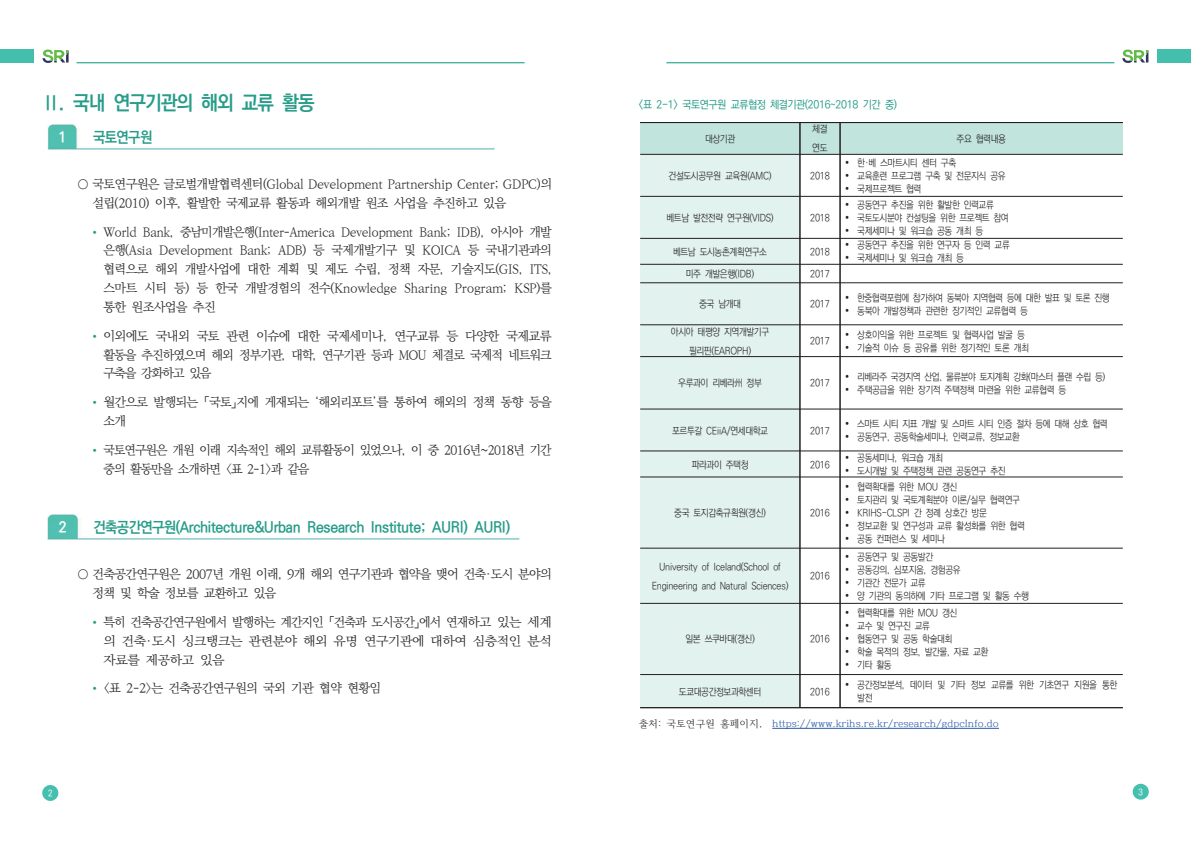
<style>
.page{position:relative;width:1191px;height:842px;background:#fff}
.page>*{position:absolute;margin:0;border:0;box-sizing:border-box;transform-origin:0 0}
.t1{font:700 20.1px "Ko Pub Dotum";letter-spacing:-.05em;color:#269c89;scale:.95 1}
.t2{font:700 15.1px "Ko Pub Dotum";letter-spacing:-.025em;color:#269c89;scale:.94 1}
.t3{font:700 15.1px "Ko Pub Dotum";color:#fff;scale:.94 1}
.t4{font:300 12.5px/18.8px "Ko Pub Batang";letter-spacing:-.05em;color:#231f20}
.t5{font:300 12.5px/18.8px "Ko Pub Batang";letter-spacing:-.07em;color:#231f20}
.t6{font:500 11px "Ko Pub Dotum";letter-spacing:-.05em;color:#269c89;scale:.95 1}
.t7{font:300 10px/13px "Ko Pub Dotum";letter-spacing:-.045em;color:#231f20;scale:.9 1}
.t8{font:10px "HCR Batang";letter-spacing:.005em;color:#2859a8}
.t9{font:500 9px "Ko Pub Dotum";color:#fff;scale:.89 1}
.s1{color:#231f20}
</style>
<div class="page">
<img style="left:47px;top:122px;width:1102px;height:673px">
<svg style="left:42px;top:785px;width:16px;height:16px"></svg>
<img style="left:48px;top:124px;width:446px;height:29px">
<img style="left:48px;top:515px;width:471px;height:28px">
<svg style="left:1132px;top:784px;width:16px;height:16px"></svg>
<div style="left:640px;top:123px;width:160px;height:31px;background:#c1e4dd"></div>
<div style="left:800px;top:123px;width:40px;height:31px;background:#c1e4dd"></div>
<div style="left:840px;top:123px;width:282px;height:31px;background:#c1e4dd"></div>
<div style="left:640px;top:154px;width:160px;height:42px;background:#e1f2ef"></div>
<div style="left:640px;top:196px;width:160px;height:42px;background:#e1f2ef"></div>
<div style="left:640px;top:238px;width:160px;height:26px;background:#e1f2ef"></div>
<div style="left:640px;top:264px;width:160px;height:19px;background:#e1f2ef"></div>
<div style="left:640px;top:283px;width:160px;height:42px;background:#e1f2ef"></div>
<div style="left:640px;top:325px;width:160px;height:32px;background:#e1f2ef"></div>
<div style="left:640px;top:357px;width:160px;height:52px;background:#e1f2ef"></div>
<div style="left:640px;top:409px;width:160px;height:42px;background:#e1f2ef"></div>
<div style="left:640px;top:451px;width:160px;height:26px;background:#e1f2ef"></div>
<div style="left:640px;top:477px;width:160px;height:71px;background:#e1f2ef"></div>
<div style="left:640px;top:548px;width:160px;height:55px;background:#e1f2ef"></div>
<div style="left:640px;top:603px;width:160px;height:71px;background:#e1f2ef"></div>
<div style="left:640px;top:674px;width:160px;height:34px;background:#e1f2ef"></div>
<hr style="left:640px;top:154px;width:482px;height:1px;background:#231f20">
<hr style="left:640px;top:196px;width:482px;height:1px;background:#231f20">
<hr style="left:640px;top:238px;width:482px;height:1px;background:#231f20">
<hr style="left:640px;top:264px;width:482px;height:1px;background:#231f20">
<hr style="left:640px;top:283px;width:482px;height:1px;background:#231f20">
<hr style="left:640px;top:325px;width:482px;height:1px;background:#231f20">
<hr style="left:640px;top:356px;width:482px;height:1px;background:#231f20">
<hr style="left:640px;top:409px;width:482px;height:1px;background:#231f20">
<hr style="left:640px;top:451px;width:482px;height:1px;background:#231f20">
<hr style="left:640px;top:477px;width:482px;height:1px;background:#231f20">
<hr style="left:640px;top:548px;width:482px;height:1px;background:#231f20">
<hr style="left:640px;top:603px;width:482px;height:1px;background:#231f20">
<hr style="left:640px;top:674px;width:482px;height:1px;background:#231f20">
<hr style="left:840px;top:123px;width:1px;height:585px;background:#231f20">
<hr style="left:799px;top:123px;width:1px;height:585px;background:#231f20">
<hr style="left:640px;top:707px;width:482px;height:1px;background:#231f20">
<hr style="left:640px;top:122px;width:482px;height:1px;background:#231f20">
<hr style="left:772px;top:728px;width:227px;height:1px;background:#2859a8">
<hr style="left:666px;top:63px;width:448px;height:1px;background:#009783">
<svg style="left:1122px;top:50px;width:26px;height:13px"></svg>
<div style="left:1157px;top:50px;width:34px;height:13px;background:#45bfad"></div>
<hr style="left:77px;top:63px;width:447px;height:1px;background:#009783">
<svg style="left:42px;top:50px;width:27px;height:13px"></svg>
<div style="left:0;top:50px;width:34px;height:13px;background:#45bfad"></div>
<h1 class="t1" style="left:42px;top:93px;width:288px">Ⅱ. 국내 연구기관의 해외 교류 활동</h1>
<h2 class="t3" style="left:58px;top:130px;width:10px">1</h2>
<h2 class="t2" style="left:93px;top:130px;width:65px">국토연구원</h2>
<p class="t4" style="left:93px;top:175px;width:461px;text-indent:-15px">○ 국토연구원은 글로벌개발협력센터(Global Development Partnership Center; GDPC)의 설립(2010) 이후, 활발한 국제교류 활동과 해외개발 원조 사업을 추진하고 있음</p>
<p class="t4" style="left:103px;top:223px;width:450px;text-align:justify">World Bank, 중남미개발은행(Inter-America Development Bank; IDB), 아시아 개발 은행(Asia Development Bank; ADB) 등 국제개발기구 및 KOICA 등 국내기관과의 협력으로 해외 개발사업에 대한 계획 및 제도 수립, 정책 자문, 기술지도(GIS, ITS, 스마트 시티 등) 등 한국 개발경험의 전수(Knowledge Sharing Program; KSP)를 통한 원조사업을 추진</p>
<p class="t4" style="left:103px;top:327px;width:450px;text-align:justify">이외에도 국내외 국토 관련 이슈에 대한 국제세미나, 연구교류 등 다양한 국제교류 활동을 추진하였으며 해외 정부기관, 대학, 연구기관 등과 MOU 체결로 국제적 네트워크 구축을 강화하고 있음</p>
<p class="t4" style="left:103px;top:393px;width:450px">월간으로 발행되는 「국토」지에 게재되는 ‘해외리포트’를 통하여 해외의 정책 동향 등을 소개</p>
<p class="t5" style="left:103px;top:441px;width:450px">국토연구원은 개원 이래 지속적인 해외 교류활동이 있었으나, 이 중 2016년~2018년 기간 중의 활동만을 소개하면 &lt;표 2-1&gt;과 같음</p>
<h2 class="t3" style="left:59px;top:520px;width:10px">2</h2>
<h2 class="t2" style="left:93px;top:520px;width:445px">건축공간연구원(Architecture&amp;Urban Research Institute; AURI) AURI)</h2>
<p class="t4" style="left:93px;top:565px;width:461px;text-indent:-15px">○ 건축공간연구원은 2007년 개원 이래, 9개 해외 연구기관과 협약을 맺어 건축·도시 분야의 정책 및 학술 정보를 교환하고 있음</p>
<p class="t4" style="left:103px;top:613px;width:450px;text-align:justify">특히 건축공간연구원에서 발행하는 계간지인 「건축과 도시공간」에서 연재하고 있는 세계 의 건축·도시 싱크탱크는 관련분야 해외 유명 연구기관에 대하여 심층적인 분석 자료를 제공하고 있음</p>
<p class="t4" style="left:103px;top:679px;width:279px">&lt;표 2-2&gt;는 건축공간연구원의 국외 기관 협약 현황임</p>
<p class="t9" style="left:48px;top:789px;width:7px">2</p>
<p class="t6" style="left:639px;top:99px;width:273px">&lt;표 2-1&gt; 국토연구원 교류협정 체결기관(2016~2018 기간 중)</p>
<p class="t7" style="left:705px;top:133px;width:35px">대상기관</p>
<p class="t7" style="left:812px;top:120px;width:19px;line-height:19.1px">체결 연도</p>
<p class="t7" style="left:956px;top:133px;width:56px">주요 협력내용</p>
<p class="t7" style="left:668px;top:170px;width:116px">건설도시공무원 교육원(AMC)</p>
<p class="t7" style="left:810px;top:170px;width:23px">2018</p>
<p class="t7" style="left:857px;top:157px;width:166px">한·베 스마트시티 센터 구축<br>교육훈련 프로그램 구축 및 전문지식 공유 국제프로젝트 협력</p>
<p class="t7" style="left:666px;top:212px;width:121px">베트남 발전전략 연구원(VIDS)</p>
<p class="t7" style="left:810px;top:212px;width:23px">2018</p>
<p class="t7" style="left:857px;top:199px;width:170px">공동연구 추진을 위한 활발한 인력교류 국토도시분야 컨설팅을 위한 프로젝트 참여 국제세미나 및 워크숍 공동 개최 등</p>
<p class="t7" style="left:673px;top:246px;width:106px">베트남 도시농촌계획연구소</p>
<p class="t7" style="left:810px;top:246px;width:23px">2018</p>
<p class="t7" style="left:857px;top:239px;width:171px">공동연구 추진을 위한 연구자 등 인력 교류 국제세미나 및 워크숍 개최 등</p>
<p class="t7" style="left:686px;top:268px;width:78px">미주 개발은행(IDB)</p>
<p class="t7" style="left:810px;top:268px;width:23px">2017</p>
<p class="t7" style="left:699px;top:298px;width:48px">중국 남개대</p>
<p class="t7" style="left:810px;top:298px;width:23px">2017</p>
<p class="t7" style="left:857px;top:292px;width:282px">한중협력포럼에 참가하여 동북아 지역협력 등에 대한 발표 및 토론 진행 동북아 개발정책과 관련한 장기적인 교류협력 등</p>
<p class="t7" style="left:671px;top:323px;width:111px;line-height:19px;text-align:center">아시아 태평양 지역개발기구 필리핀(EAROPH)</p>
<p class="t7" style="left:810px;top:335px;width:23px">2017</p>
<p class="t7" style="left:857px;top:329px;width:192px">상호이익을 위한 프로젝트 및 협력사업 발굴 등 기술적 이슈 등 공유를 위한 정기적인 토론 개최</p>
<p class="t7" style="left:678px;top:377px;width:94px">우루과이 리베라州 정부</p>
<p class="t7" style="left:810px;top:377px;width:23px">2017</p>
<p class="t7" style="left:857px;top:371px;width:277px">리베라주 국경지역 산업, 물류분야 토지계획 강화(마스터 플랜 수립 등) 주택공급을 위한 장기적 주택정책 마련을 위한 교류협력 등</p>
<p class="t7" style="left:672px;top:424px;width:108px">포르투갈 CEiiA/연세대학교</p>
<p class="t7" style="left:810px;top:424px;width:23px">2017</p>
<p class="t7" style="left:857px;top:418px;width:280px">스마트 시티 지표 개발 및 스마트 시티 인증 절차 등에 대해 상호 협력 공동연구, 공동학술세미나, 인력교류, 정보교환</p>
<p class="t7" style="left:691px;top:458px;width:65px">파라과이 주택청</p>
<p class="t7" style="left:810px;top:458px;width:23px">2016</p>
<p class="t7" style="left:857px;top:452px;width:166px">공동세미나, 워크숍 개최<br>도시개발 및 주택정책 관련 공동연구 추진</p>
<p class="t7" style="left:674px;top:507px;width:103px">중국 토지감축규획원(갱신)</p>
<p class="t7" style="left:810px;top:507px;width:23px">2016</p>
<p class="t7" style="left:857px;top:481px;width:188px">협력확대를 위한 MOU 갱신<br>토지관리 및 국토계획분야 이론/실무 협력연구<br>KRIHS-CLSPI 간 정례 상호간 방문<br>정보교환 및 연구성과 교류 활성화를 위한 협력 공동 컨퍼런스 및 세미나</p>
<p class="t7" style="left:651px;top:558px;width:154px;line-height:19px;text-align:center">University of Iceland(School of<br>Engineering and Natural Sciences)</p>
<p class="t7" style="left:810px;top:570px;width:23px">2016</p>
<p class="t7" style="left:685px;top:633px;width:79px">일본 쓰쿠바대(갱신)</p>
<p class="t7" style="left:810px;top:633px;width:23px">2016</p>
<p class="t7" style="left:857px;top:551px;width:192px">공동연구 및 공동발간<br>공동강의, 심포지움, 경험공유<br>기관간 전문가 교류<br>양 기관의 동의하에 기타 프로그램 및 활동 수행</p>
<p class="t7" style="left:857px;top:607px;width:147px">협력확대를 위한 MOU 갱신<br>교수 및 연구진 교류<br>협동연구 및 공동 학술대회<br>학술 목적의 정보, 발간물, 자료 교환 기타 활동</p>
<p class="t7" style="left:679px;top:685px;width:93px">도쿄대공간정보과학센터</p>
<p class="t7" style="left:810px;top:685px;width:23px">2016</p>
<p class="t7" style="left:857px;top:679px;width:290px">공간정보분석, 데이터 및 기타 정보 교류를 위한 기초연구 지원을 통한 발전</p>
<p class="t8" style="left:639px;top:716px;width:361px"><span class="s1">출처: 국토연구원 홈페이지,</span> https://www.krihs.re.kr/research/gdpcInfo.do</p>
<p class="t9" style="left:1138px;top:787px;width:7px">3</p>
</div>
